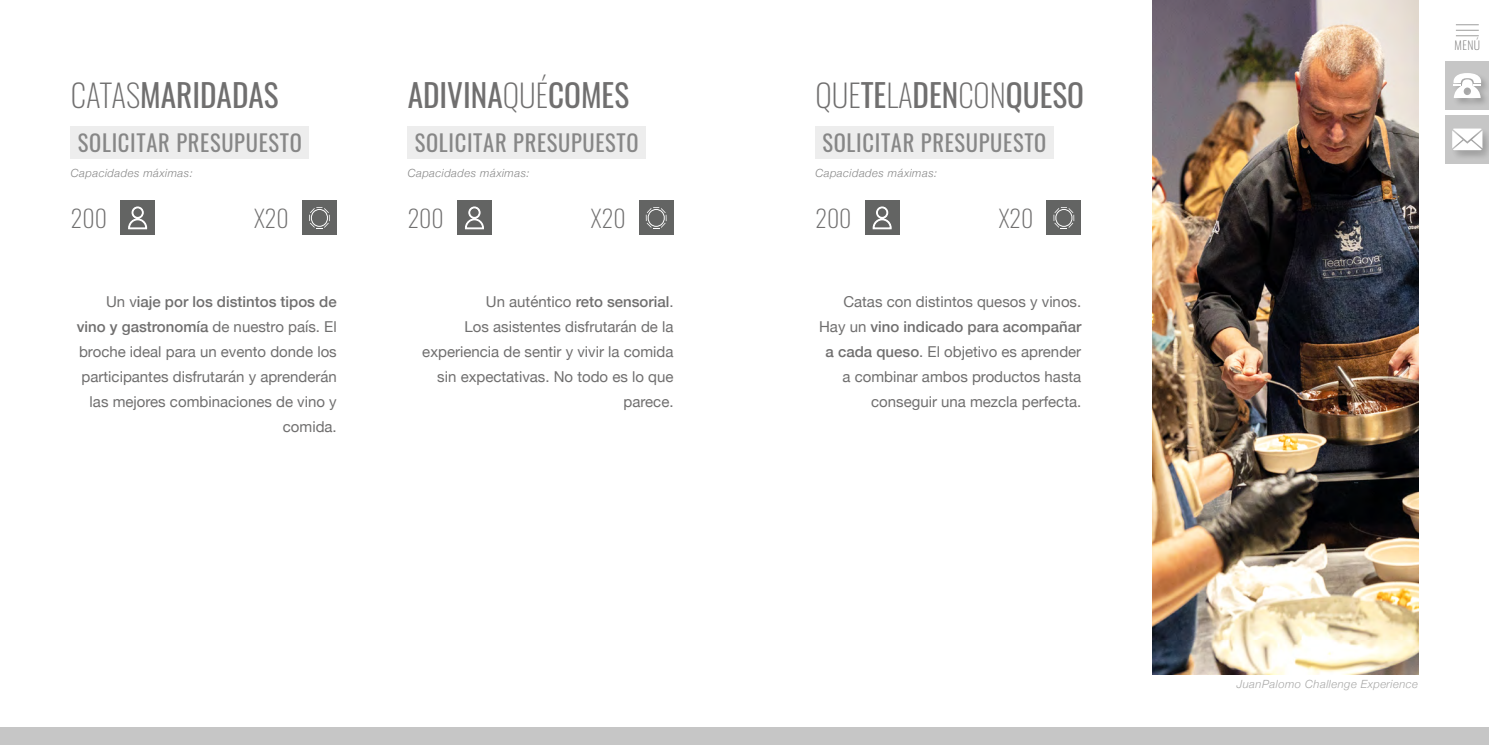
<style>
.page{position:relative;width:1489px;height:745px;background:#fff}
.page>*{position:absolute;margin:0;border:0;box-sizing:border-box;transform-origin:0 0}
.t1{font:31.25px "Oswald";color:#706f6f}
.t2{font:200 23.75px "Oswald";color:#706f6f}
.t3{font:22.5px "Oswald";letter-spacing:.03em;color:#878787}
.t4{font:15px/25px "Helvetica Neue";color:#706f6f;text-align:right}
.t5{font:200 11.75px "Oswald";color:#7c7b7b}
.t6{font:italic 300 11.25px "Helvetica Neue";letter-spacing:.04em;color:#878787}
.t7{font:italic 300 11.25px "Helvetica Neue";letter-spacing:.04em;color:#a8a8a7}
.s1{font-weight:200}
.s2{font-weight:500}
</style>
<div class="page">
<div style="left:0;top:726px;width:1488px;height:18px;background:#c6c6c6"></div>
<div style="left:71px;top:126px;width:238px;height:33px;background:#ededed"></div>
<div style="left:407px;top:126px;width:238px;height:33px;background:#ededed"></div>
<div style="left:302px;top:200px;width:35px;height:35px;background:#636463"></div>
<svg style="left:309px;top:207px;width:21px;height:22px"></svg>
<div style="left:638px;top:200px;width:35px;height:35px;background:#636463"></div>
<svg style="left:645px;top:207px;width:21px;height:22px"></svg>
<div style="left:120px;top:200px;width:35px;height:35px;background:#636463"></div>
<svg style="left:128px;top:206px;width:20px;height:24px"></svg>
<div style="left:457px;top:200px;width:35px;height:35px;background:#636463"></div>
<svg style="left:465px;top:206px;width:19px;height:24px"></svg>
<div style="left:815px;top:126px;width:238px;height:33px;background:#ededed"></div>
<img style="left:1152px;top:0;width:265px;height:673px">
<div style="left:1046px;top:200px;width:35px;height:35px;background:#636463"></div>
<svg style="left:1053px;top:207px;width:21px;height:22px"></svg>
<div style="left:864px;top:200px;width:35px;height:35px;background:#636463"></div>
<svg style="left:872px;top:206px;width:20px;height:24px"></svg>
<svg style="left:1456px;top:24px;width:22px;height:12px"></svg>
<div style="left:1445px;top:61px;width:43px;height:49px;background:#c6c6c6"></div>
<div style="left:1452px;top:71px;width:36px;height:36px;background:#000;opacity:.2"></div>
<svg style="left:1452px;top:73px;width:30px;height:25px"></svg>
<div style="left:1445px;top:115px;width:43px;height:48px;background:#c6c6c6"></div>
<div style="left:1450px;top:127px;width:38px;height:32px;background:#000;opacity:.2"></div>
<svg style="left:1451px;top:128px;width:31px;height:22px"></svg>
<h1 class="t1" style="left:71px;top:68px;width:209px"><span class="s1">CATAS</span>MARIDADAS</h1>
<h1 class="t1" style="left:407px;top:68px;width:223px">ADIVINA<span class="s1">QUÉ</span>COMES</h1>
<h3 class="t3" style="left:78px;top:122px;width:225px">SOLICITAR PRESUPUESTO</h3>
<h3 class="t3" style="left:415px;top:122px;width:225px">SOLICITAR PRESUPUESTO</h3>
<p class="t6" style="left:71px;top:164px;width:123px">Capacidades máximas:</p>
<p class="t6" style="left:407px;top:164px;width:123px">Capacidades máximas:</p>
<h2 class="t2" style="left:71px;top:196px;width:38px">200</h2>
<h2 class="t2" style="left:254px;top:196px;width:36px">X20</h2>
<h2 class="t2" style="left:407px;top:196px;width:38px">200</h2>
<h2 class="t2" style="left:591px;top:196px;width:36px">X20</h2>
<p class="t4" style="left:77px;top:290px;width:261px">Un v<span class="s2">iaje por los distintos tipos de vino y gastronomía</span> de nuestro país. El broche ideal para un evento donde los participantes disfrutarán y aprenderán las mejores combinaciones de vino y comida.</p>
<p class="t4" style="left:422px;top:290px;width:253px">Un auténtico <span class="s2">reto sensorial</span>.<br>Los asistentes disfrutarán de la experiencia de sentir y vivir la comida sin expectativas. No todo es lo que parece.</p>
<h1 class="t1" style="left:815px;top:68px;width:270px"><span class="s1">QUE</span>TE<span class="s1">LA</span>DEN<span class="s1">CON</span>QUESO</h1>
<h3 class="t3" style="left:822px;top:122px;width:225px">SOLICITAR PRESUPUESTO</h3>
<p class="t6" style="left:815px;top:164px;width:123px">Capacidades máximas:</p>
<h2 class="t2" style="left:815px;top:196px;width:38px">200</h2>
<h2 class="t2" style="left:998px;top:196px;width:36px">X20</h2>
<p class="t4" style="left:819px;top:290px;width:264px">Catas con distintos quesos y vinos.<br>Hay un <span class="s2">vino indicado para acompañar a cada queso</span>. El objetivo es aprender a combinar ambos productos hasta conseguir una mezcla perfecta.</p>
<p class="t5" style="left:1454px;top:35px;width:27px">MENÚ</p>
<p class="t7" style="left:1236px;top:675px;width:183px">JuanPalomo Challenge Experience</p>
</div>
